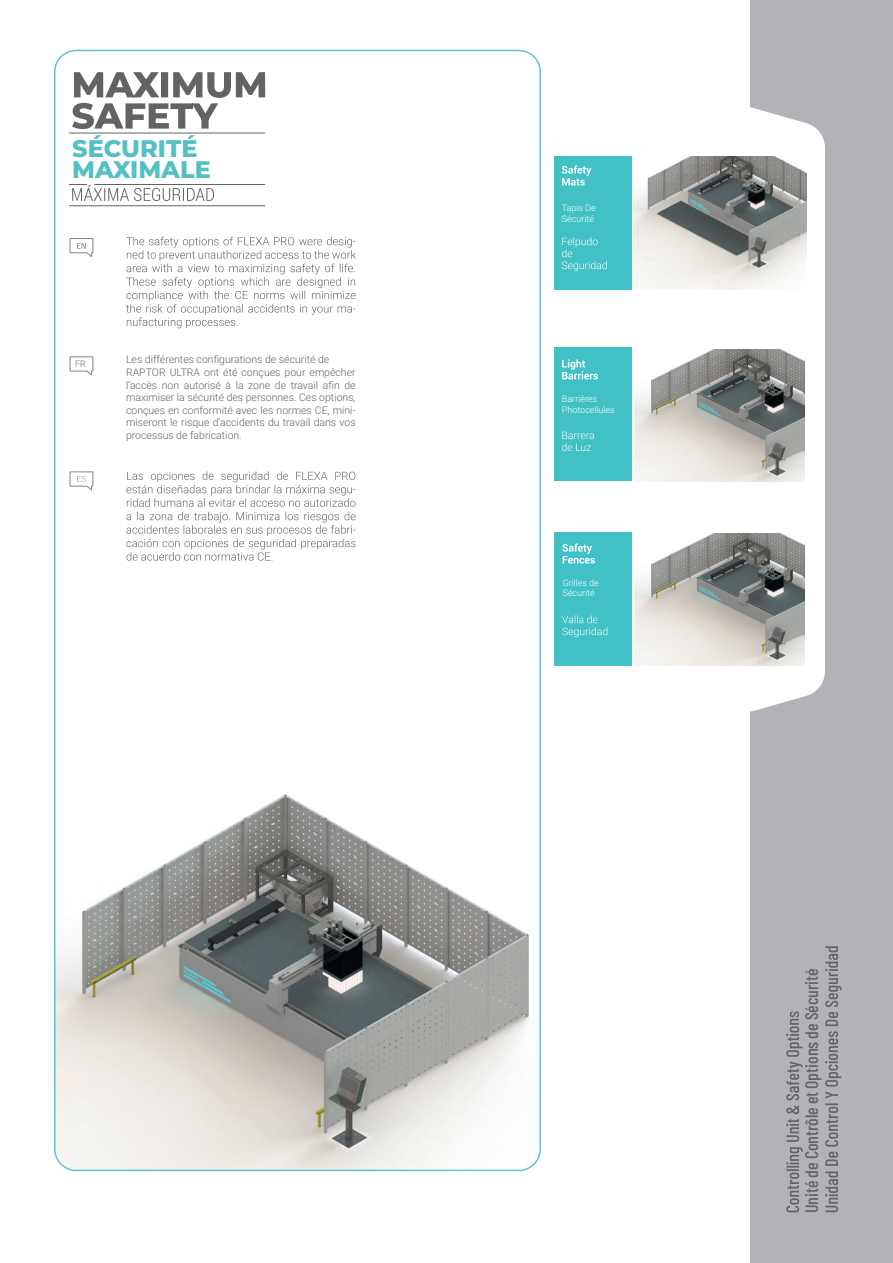
<style>
.page{position:relative;width:893px;height:1263px;background:#fff}
.page>*{position:absolute;margin:0;border:0;box-sizing:border-box;transform-origin:0 0}
.t1{font:800 24px/21px "Montserrat";color:#54c0c4}
.t2{font:500 18px "Barlow Condensed";color:#636366}
.t3{font:300 10.5px/12.6px "Roboto";color:#636366}
.t4{font:300 9px/10.8px "Roboto";color:#fff}
.t5{font:300 9px "Roboto";color:#636366}
</style>
<div class="page">
<div style="left:750px;top:0;width:143px;height:1263px;background:#b2b3b7"></div>
<svg style="left:721px;top:107px;width:104px;height:605px;fill:#fff"></svg>
<img style="left:55px;top:794px;width:485px;height:376px">
<svg style="left:825px;top:946px;width:17px;height:266px"></svg>
<svg style="left:786px;top:1011px;width:17px;height:201px"></svg>
<img style="left:633px;top:157px;width:173px;height:133px">
<img style="left:634px;top:349px;width:171px;height:132px">
<img style="left:634px;top:533px;width:171px;height:132px">
<div style="left:555px;top:157px;width:77px;height:133px;background:#41c1c6"></div>
<div style="left:555px;top:348px;width:77px;height:133px;background:#41c1c6"></div>
<div style="left:555px;top:532px;width:77px;height:133px;background:#41c1c6"></div>
<svg style="left:70px;top:238px;width:23px;height:19px"></svg>
<svg style="left:70px;top:356px;width:23px;height:19px"></svg>
<svg style="left:70px;top:471px;width:23px;height:19px"></svg>
<svg style="left:126px;top:237px;width:230px;height:91px"></svg>
<svg style="left:126px;top:471px;width:230px;height:90px"></svg>
<svg style="left:562px;top:237px;width:45px;height:34px"></svg>
<svg style="left:562px;top:165px;width:29px;height:21px"></svg>
<svg style="left:562px;top:432px;width:32px;height:19px"></svg>
<svg style="left:562px;top:359px;width:36px;height:20px"></svg>
<svg style="left:562px;top:615px;width:45px;height:22px"></svg>
<svg style="left:562px;top:543px;width:33px;height:21px"></svg>
<hr style="left:94px;top:184px;width:171px;height:1px;background:#636366">
<hr style="left:69px;top:133px;width:196px;height:1px;background:#636366">
<hr style="left:69px;top:205px;width:196px;height:1px;background:#636366">
<svg style="left:72px;top:72px;width:193px;height:57px"></svg>
<svg style="left:69px;top:184px;width:145px;height:17px"></svg>
<h1 class="t1" style="left:72px;top:137px;width:140px">SÉCURITÉ<br>MAXIMALE</h1>
<p class="t5" style="left:75px;top:358px;width:12px">FR</p>
<p class="t3" style="left:126px;top:353px;width:231px">Les différentes configurations de sécurité de RAPTOR ULTRA ont été conçues pour empêcher l’accès non autorisé à la zone de travail afin de maximiser la sécurité des personnes. Ces options, conçues en conformité avec les normes CE, mini&shy;miseront le risque d’accidents du travail dans vos processus de fabrication.</p>
<p class="t4" style="left:562px;top:202px;width:35px">Tapis De<br>Sécurité</p>
<p class="t4" style="left:562px;top:393px;width:54px">Barrières<br>Photocellules</p>
<p class="t4" style="left:563px;top:577px;width:38px">Grilles de<br>Sécurité</p>
<h2 class="t2" style="left:799px;top:1213px;width:246px;rotate:-90deg">Unité de Contrôle et Options de Sécurité</h2>
</div>
